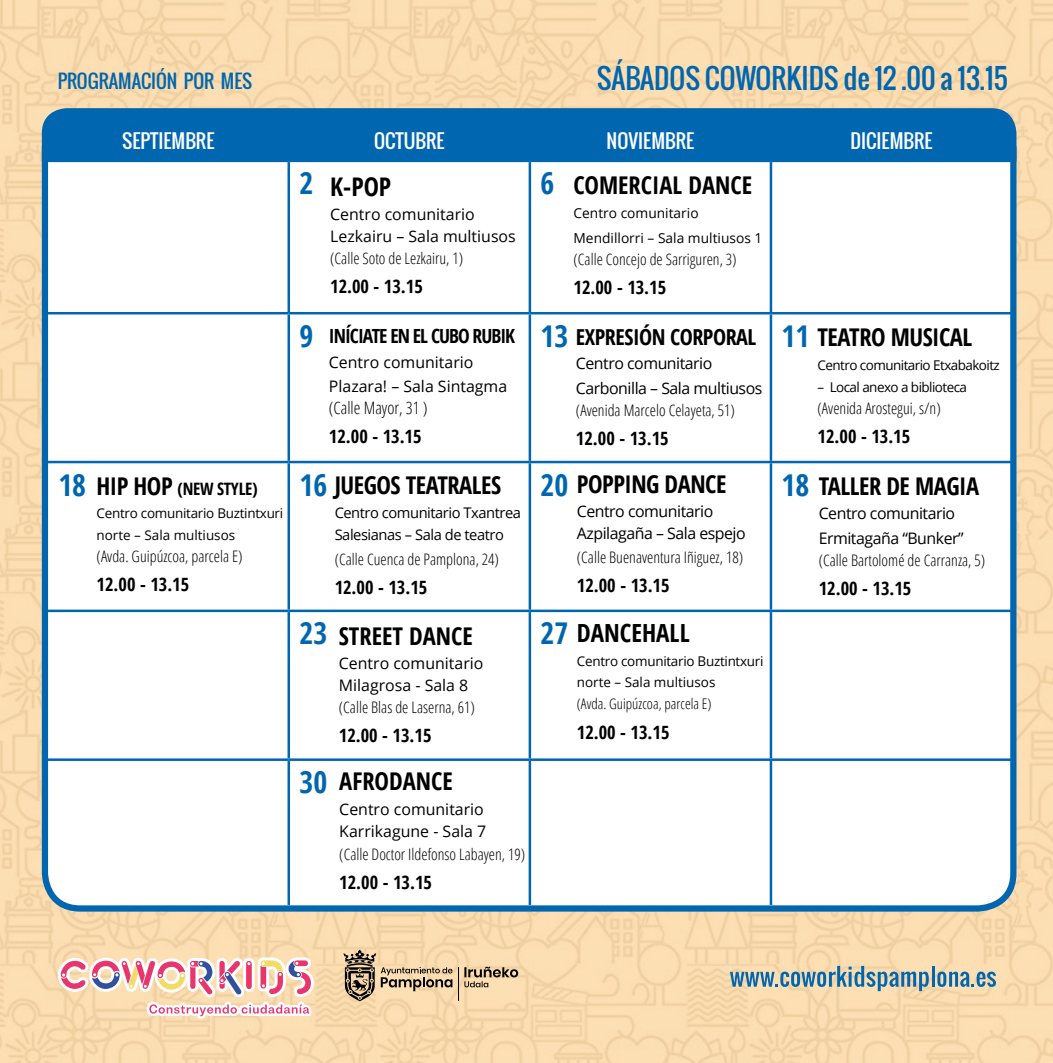
<style>
.page{position:relative;width:1053px;height:1063px;background:#fff}
.page>*{position:absolute;margin:0;border:0;box-sizing:border-box;transform-origin:0 0}
.t1{font:700 condensed 30px "Open Sans";color:#0066af}
.t2{font:27.5px "Oswald";color:#0066af}
.t3{font:700 condensed 25.62px "Open Sans";color:#000}
.t4{font:700 condensed 25px "Open Sans";color:#000}
.t5{font:700 condensed 24.5px "Open Sans";letter-spacing:-.02em;color:#000}
.t6{font:700 condensed 24.5px "Open Sans";color:#000}
.t7{font:700 condensed 22px "Open Sans";letter-spacing:-.02em;color:#000}
.t8{font:700 condensed 19.5px "Open Sans";letter-spacing:-.05em;color:#000}
.t9{font:19.12px "Oswald";color:#fff}
.t10{font:18.75px "Oswald";color:#0066af}
.t11{font:700 condensed 18.38px "Open Sans";color:#000}
.t12{font:700 condensed 17.12px "Open Sans";letter-spacing:-.02em;color:#000}
.t13{font:300 condensed 17.12px "Open Sans";color:#000}
.t14{font:300 condensed 15.88px "Open Sans";color:#000}
.t15{font:15.88px/22px "Open Sans";color:#000}
.t16{font:15.88px/24.4px "Open Sans";letter-spacing:-.03em;color:#000}
.t17{font:14.62px/22px "Open Sans";letter-spacing:-.03em;color:#000}
.t18{font:300 condensed 14.62px "Open Sans";color:#000}
.t19{font:13.75px/24.5px "Open Sans";color:#000}
.t20{font:13.5px/21.6px "Open Sans";letter-spacing:-.02em;color:#000}
.t21{font:13.5px "Open Sans";letter-spacing:-.04em;color:#000}
.s1{font-size:24.5px}
</style>
<div class="page">
<img style="left:0;top:0;width:1052px;height:1063px">
<svg style="left:730px;top:966px;width:198px;height:25px;background:#a7b4ae"></svg>
<hr style="left:931px;top:966px;width:3px;height:21px;background:#0066af">
<svg style="left:937px;top:972px;width:58px;height:15px"></svg>
<div style="left:45px;top:114px;width:968px;height:794px;background:#fff;border-radius:35px"></div>
<div style="left:42px;top:111px;width:974px;height:801px;border:6px solid #0066af;border-radius:35px"></div>
<div style="left:42px;top:108px;width:974px;height:53px;background:#0066af"></div>
<hr style="left:287px;top:162px;width:3px;height:150px;background:#0066af">
<hr style="left:528px;top:162px;width:3px;height:150px;background:#0066af">
<hr style="left:769px;top:162px;width:3px;height:150px;background:#0066af">
<hr style="left:48px;top:312px;width:241px;height:2px;background:#0066af">
<hr style="left:289px;top:312px;width:241px;height:2px;background:#0066af">
<hr style="left:287px;top:314px;width:3px;height:147px;background:#0066af">
<hr style="left:530px;top:312px;width:240px;height:2px;background:#0066af">
<hr style="left:528px;top:314px;width:3px;height:147px;background:#0066af">
<hr style="left:770px;top:312px;width:241px;height:2px;background:#0066af">
<hr style="left:769px;top:314px;width:3px;height:147px;background:#0066af">
<hr style="left:48px;top:461px;width:241px;height:2px;background:#0066af">
<hr style="left:289px;top:461px;width:241px;height:2px;background:#0066af">
<hr style="left:287px;top:463px;width:3px;height:147px;background:#0066af">
<hr style="left:530px;top:461px;width:240px;height:2px;background:#0066af">
<hr style="left:528px;top:463px;width:3px;height:147px;background:#0066af">
<hr style="left:770px;top:461px;width:241px;height:2px;background:#0066af">
<hr style="left:769px;top:463px;width:3px;height:147px;background:#0066af">
<hr style="left:48px;top:610px;width:241px;height:2px;background:#0066af">
<hr style="left:289px;top:610px;width:241px;height:2px;background:#0066af">
<hr style="left:287px;top:612px;width:3px;height:146px;background:#0066af">
<hr style="left:530px;top:610px;width:240px;height:2px;background:#0066af">
<hr style="left:528px;top:612px;width:3px;height:146px;background:#0066af">
<hr style="left:770px;top:610px;width:241px;height:2px;background:#0066af">
<hr style="left:769px;top:612px;width:3px;height:146px;background:#0066af">
<hr style="left:48px;top:758px;width:241px;height:3px;background:#0066af">
<hr style="left:289px;top:758px;width:241px;height:3px;background:#0066af">
<hr style="left:287px;top:761px;width:3px;height:144px;background:#0066af">
<hr style="left:530px;top:758px;width:240px;height:3px;background:#0066af">
<hr style="left:528px;top:761px;width:3px;height:144px;background:#0066af">
<hr style="left:770px;top:758px;width:241px;height:3px;background:#0066af">
<hr style="left:769px;top:761px;width:3px;height:144px;background:#0066af">
<hr style="left:287px;top:115px;width:3px;height:45px;background:#0066af">
<hr style="left:528px;top:115px;width:3px;height:45px;background:#0066af">
<hr style="left:769px;top:115px;width:3px;height:45px;background:#0066af">
<hr style="left:48px;top:160px;width:241px;height:2px;background:#0066af">
<hr style="left:289px;top:160px;width:241px;height:2px;background:#0066af">
<hr style="left:530px;top:160px;width:240px;height:2px;background:#0066af">
<hr style="left:770px;top:160px;width:241px;height:2px;background:#0066af">
<hr style="left:458px;top:967px;width:1px;height:34px;background:#000">
<svg style="left:464px;top:967px;width:54px;height:21px"></svg>
<svg style="left:343px;top:950px;width:109px;height:51px;background:#c4ac89"></svg>
<svg style="left:58px;top:958px;width:256px;height:61px"></svg>
<p class="t10" style="left:58px;top:67px;width:196px">PROGRAMACIÓN POR MES</p>
<h2 class="t2" style="left:596px;top:58px;width:412px">SÁBADOS COWORKIDS de 12 .00 a 13.15</h2>
<p class="t9" style="left:122px;top:127px;width:94px">SEPTIEMBRE</p>
<p class="t9" style="left:374px;top:127px;width:72px">OCTUBRE</p>
<p class="t9" style="left:606px;top:127px;width:89px">NOVIEMBRE</p>
<p class="t9" style="left:850px;top:127px;width:83px">DICIEMBRE</p>
<h1 class="t1" style="left:299px;top:163px;width:15px">2</h1>
<h1 class="t1" style="left:540px;top:163px;width:15px">6</h1>
<h3 class="t6" style="left:573px;top:168px;width:180px">COMERCIAL DANCE</h3>
<p class="t19" style="left:573px;top:201px;width:190px">Centro comunitario<br>Mendillorri – Sala multiusos 1</p>
<p class="t14" style="left:573px;top:248px;width:165px">(Calle Concejo de Sarriguren, 3)</p>
<p class="t11" style="left:573px;top:275px;width:94px">12.00 - 13.15</p>
<h3 class="t3" style="left:330px;top:169px;width:63px">K-POP</h3>
<p class="t15" style="left:330px;top:203px;width:187px;line-height:21.6px">Centro comunitario<br>Lezkairu – Sala multiusos</p>
<p class="t14" style="left:330px;top:247px;width:135px">(Calle Soto de Lezkairu, 1)</p>
<p class="t11" style="left:330px;top:274px;width:94px">12.00 - 13.15</p>
<h3 class="t7" style="left:576px;top:321px;width:182px">EXPRESIÓN CORPORAL</h3>
<p class="t16" style="left:576px;top:351px;width:188px">Centro comunitario<br>Carbonilla – Sala multiusos</p>
<p class="t14" style="left:576px;top:399px;width:160px">(Avenida Marcelo Celayeta, 51)</p>
<p class="t11" style="left:576px;top:425px;width:94px">12.00 - 13.15</p>
<p class="t8" style="left:329px;top:323px;width:188px">INÍCIATE EN EL CUBO RUBIK</p>
<p class="t15" style="left:329px;top:349px;width:180px;line-height:24.4px">Centro comunitario<br>Plazara! – Sala Sintagma</p>
<p class="t13" style="left:329px;top:396px;width:100px">(Calle Mayor, 31 )</p>
<p class="t11" style="left:329px;top:424px;width:94px">12.00 - 13.15</p>
<h1 class="t1" style="left:299px;top:315px;width:15px">9</h1>
<h1 class="t1" style="left:540px;top:315px;width:29px">13</h1>
<h1 class="t1" style="left:781px;top:315px;width:29px">11</h1>
<h3 class="t5" style="left:817px;top:320px;width:156px">TEATRO MUSICAL</h3>
<p class="t21" style="left:817px;top:356px;width:184px">Centro comunitario Etxabakoitz</p>
<p class="t21" style="left:817px;top:378px;width:151px">– Local anexo a biblioteca</p>
<p class="t14" style="left:817px;top:397px;width:125px">(Avenida Arostegui, s/n)</p>
<p class="t11" style="left:817px;top:424px;width:94px">12.00 - 13.15</p>
<h1 class="t1" style="left:58px;top:464px;width:29px">18</h1>
<h1 class="t1" style="left:299px;top:464px;width:29px">16</h1>
<h1 class="t1" style="left:540px;top:464px;width:29px">20</h1>
<h1 class="t1" style="left:781px;top:464px;width:29px">18</h1>
<h3 class="t5" style="left:577px;top:467px;width:151px">POPPING DANCE</h3>
<p class="t16" style="left:577px;top:500px;width:170px;line-height:22px">Centro comunitario<br>Azpilagaña – Sala espejo</p>
<p class="t14" style="left:577px;top:546px;width:168px">(Calle Buenaventura Iñiguez, 18)</p>
<p class="t11" style="left:577px;top:572px;width:94px">12.00 - 13.15</p>
<h3 class="t5" style="left:334px;top:468px;width:168px">JUEGOS TEATRALES</h3>
<p class="t17" style="left:334px;top:502px;width:188px">Centro comunitario Txantrea<br>Salesianas – Sala de teatro</p>
<p class="t14" style="left:334px;top:548px;width:166px">(Calle Cuenca de Pamplona, 24)</p>
<p class="t11" style="left:334px;top:575px;width:94px">12.00 - 13.15</p>
<p class="t12" style="left:97px;top:477px;width:163px"><span class="s1">HIP HOP</span> (NEW STYLE)</p>
<p class="t20" style="left:97px;top:502px;width:188px">Centro comunitario Buztintxuri norte – Sala multiusos</p>
<p class="t14" style="left:97px;top:545px;width:147px">(Avda. Guipúzcoa, parcela E)</p>
<p class="t11" style="left:97px;top:571px;width:94px">12.00 - 13.15</p>
<h3 class="t5" style="left:818px;top:469px;width:162px">TALLER DE MAGIA</h3>
<p class="t16" style="left:818px;top:501px;width:146px">Centro comunitario<br>Ermitagaña “Bunker”</p>
<p class="t14" style="left:818px;top:549px;width:168px">(Calle Bartolomé de Carranza, 5)</p>
<p class="t11" style="left:818px;top:575px;width:94px">12.00 - 13.15</p>
<h1 class="t1" style="left:299px;top:613px;width:29px">23</h1>
<h1 class="t1" style="left:540px;top:613px;width:29px">27</h1>
<h3 class="t6" style="left:339px;top:619px;width:136px">STREET DANCE</h3>
<p class="t15" style="left:339px;top:652px;width:146px">Centro comunitario<br>Milagrosa - Sala 8</p>
<p class="t14" style="left:339px;top:697px;width:137px">(Calle Blas de Laserna, 61)</p>
<p class="t11" style="left:339px;top:723px;width:94px">12.00 - 13.15</p>
<h3 class="t6" style="left:339px;top:764px;width:115px">AFRODANCE</h3>
<p class="t15" style="left:339px;top:797px;width:148px">Centro comunitario<br>Karrikagune - Sala 7</p>
<p class="t14" style="left:339px;top:843px;width:187px">(Calle Doctor Ildefonso Labayen, 19)</p>
<p class="t11" style="left:339px;top:870px;width:94px">12.00 - 13.15</p>
<h1 class="t1" style="left:299px;top:761px;width:29px">30</h1>
<h3 class="t4" style="left:577px;top:616px;width:114px">DANCEHALL</h3>
<p class="t20" style="left:577px;top:650px;width:188px">Centro comunitario Buztintxuri norte – Sala multiusos</p>
<p class="t18" style="left:577px;top:694px;width:136px">(Avda. Guipúzcoa, parcela E)</p>
<p class="t11" style="left:577px;top:719px;width:94px">12.00 - 13.15</p>
</div>
